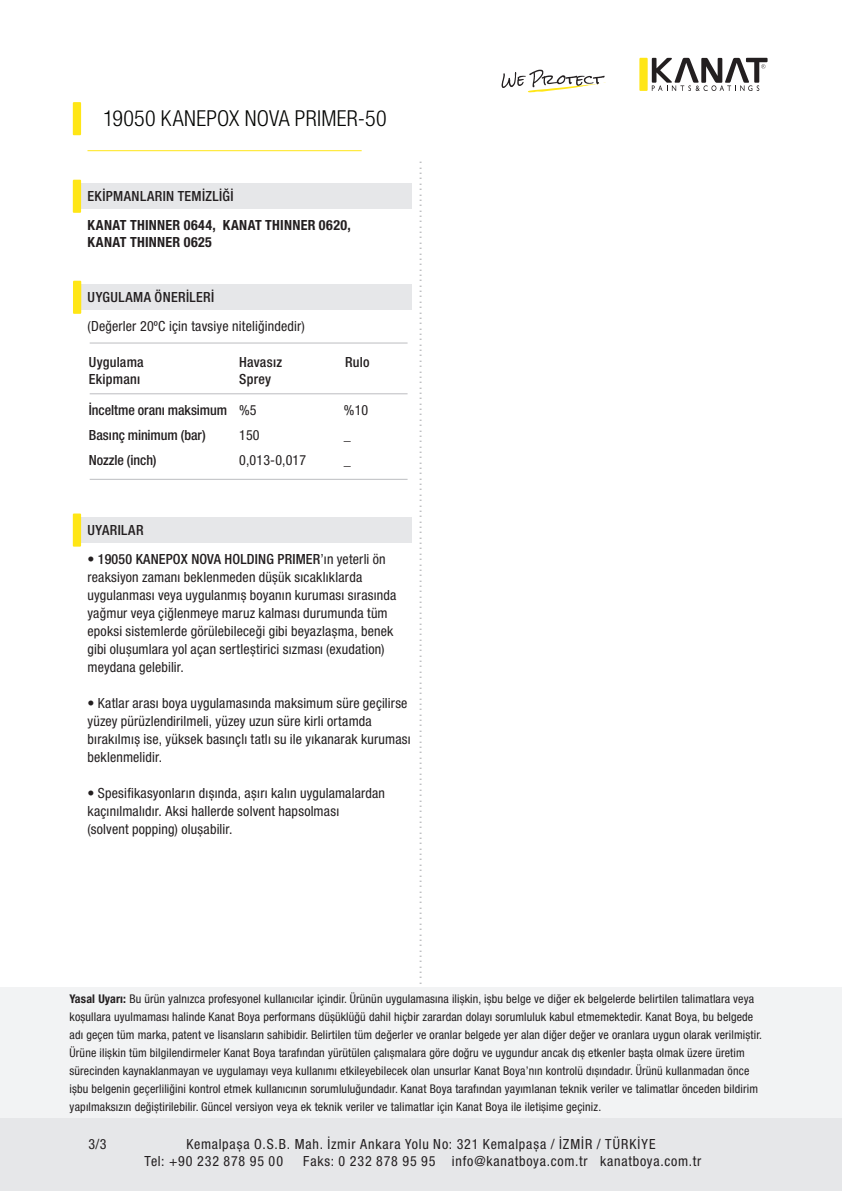
<style>
.page{position:relative;width:842px;height:1191px;background:#fff}
.page>*{position:absolute;margin:0;border:0;box-sizing:border-box;transform-origin:0 0}
.t1{font:300 condensed 22px "Helvetica Neue LT Pro";letter-spacing:.01em;color:#040503}
.t2{font:300 condensed 18px "Helvetica Neue LT Pro";color:#bcbdc0;scale:1.06 1}
.t3{font:condensed 14px/18px "Helvetica Neue LT Pro";letter-spacing:.015em;color:#231f20}
.t4{font:condensed 14px/16.8px "Helvetica Neue LT Pro";letter-spacing:.055em;color:#231f20}
.t5{font:500 condensed 14px/24.8px "Helvetica Neue LT Pro";letter-spacing:.015em;color:#231f20}
.t6{font:700 condensed 14px/16.8px "Helvetica Neue LT Pro";letter-spacing:.025em;color:#231f20}
.t7{font:500 condensed 14px "Helvetica Neue LT Pro";letter-spacing:.035em;color:#231f20}
.t8{font:condensed 12px/18px "Helvetica Neue LT Pro";letter-spacing:.01em;color:#231f20}
.s1{font-weight:500}
.s2{font-weight:700}
</style>
<div class="page">
<div style="left:77px;top:517px;width:334px;height:26px;background:#e6e7e9"></div>
<svg style="left:73px;top:513px;width:8px;height:33px"></svg>
<div style="left:77px;top:284px;width:335px;height:26px;background:#e6e7e9"></div>
<svg style="left:73px;top:281px;width:8px;height:33px"></svg>
<hr style="left:90px;top:393px;width:318px;height:1px;background:#bcbdc0">
<hr style="left:90px;top:479px;width:318px;height:1px;background:#bcbdc0">
<hr style="left:90px;top:343px;width:318px;height:1px;background:#bcbdc0">
<div style="left:77px;top:183px;width:334px;height:26px;background:#e6e7e9"></div>
<svg style="left:73px;top:180px;width:8px;height:33px"></svg>
<div style="left:0;top:1117px;width:842px;height:74px;background:#e6e7e9"></div>
<svg style="left:73px;top:102px;width:8px;height:33px"></svg>
<hr style="left:87px;top:150px;width:275px;height:1px;background:#ffe616">
<div style="left:0;top:986px;width:842px;height:131px;background:#f2f3f4"></div>
<svg style="left:639px;top:58px;width:129px;height:33px"></svg>
<svg style="left:501px;top:70px;width:105px;height:23px"></svg>
<h1 class="t1" style="left:103px;top:105px;width:285px">19050 KANEPOX NOVA PRIMER-50</h1>
<h2 class="t2" style="left:436px;top:160px;width:916px;rotate:90deg">.....................................................................................................................................................................................</h2>
<p class="t5" style="left:87px;top:183px;width:148px">EKİPMANLARIN TEMİZLİĞİ</p>
<p class="t6" style="left:87px;top:216px;width:265px">KANAT THINNER 0644, KANAT THINNER 0620,<br>KANAT THINNER 0625</p>
<p class="t5" style="left:88px;top:284px;width:128px">UYGULAMA ÖNERİLERİ</p>
<p class="t3" style="left:88px;top:317px;width:219px">(Değerler 20ºC için tavsiye niteliğindedir)</p>
<p class="t5" style="left:89px;top:353px;width:56px;line-height:16.8px">Uygulama<br>Ekipmanı</p>
<p class="t5" style="left:239px;top:353px;width:44px;line-height:16.8px">Havasız<br>Sprey</p>
<p class="t5" style="left:345px;top:349px;width:26px">Rulo</p>
<p class="t5" style="left:89px;top:397px;width:140px">İnceltme oranı maksimum<br>Basınç minimum (bar)<br>Nozzle (inch)</p>
<p class="t3" style="left:239px;top:397px;width:69px;line-height:24.8px">%5<br>150<br>0,013-0,017</p>
<p class="t3" style="left:344px;top:397px;width:26px;line-height:24.8px">%10 _<br>_</p>
<p class="t7" style="left:87px;top:521px;width:58px">UYARILAR</p>
<p class="t3" style="left:87px;top:550px;width:310px">• <span class="s1">19050 KANEPOX NOVA HOLDING PRIMER</span>’ın yeterli ön reaksiyon zamanı beklenmeden düșük sıcaklıklarda uygulanması veya uygulanmıș boyanın kuruması sırasında yağmur veya çiğlenmeye maruz kalması durumunda tüm epoksi sistemlerde görülebileceği gibi beyazlașma, benek gibi olușumlara yol açan sertleștirici sızması (exudation) meydana gelebilir.</p>
<p class="t3" style="left:87px;top:694px;width:325px">• Katlar arası boya uygulamasında maksimum süre geçilirse yüzey pürüzlendirilmeli, yüzey uzun süre kirli ortamda bırakılmıș ise, yüksek basınçlı tatlı su ile yıkanarak kuruması beklenmelidir.</p>
<p class="t3" style="left:87px;top:784px;width:299px">• Spesifikasyonların dıșında, așırı kalın uygulamalardan kaçınılmalıdır. Aksi hallerde solvent hapsolması<br>(solvent popping) olușabilir.</p>
<p class="t8" style="left:70px;top:989px;width:694px"><span class="s2">Yasal Uyarı:</span> Bu ürün yalnızca profesyonel kullanıcılar içindir. Ürünün uygulamasına ilișkin, ișbu belge ve diğer ek belgelerde belirtilen talimatlara veya koșullara uyulmaması halinde Kanat Boya performans düșüklüğü dahil hiçbir zarardan dolayı sorumluluk kabul etmemektedir. Kanat Boya, bu belgede adı geçen tüm marka, patent ve lisansların sahibidir. Belirtilen tüm değerler ve oranlar belgede yer alan diğer değer ve oranlara uygun olarak verilmiștir.<br>Ürüne ilișkin tüm bilgilendirmeler Kanat Boya tarafından yürütülen çalıșmalara göre doğru ve uygundur ancak dıș etkenler bașta olmak üzere üretim sürecinden kaynaklanmayan ve uygulamayı veya kullanımı etkileyebilecek olan unsurlar Kanat Boya’nın kontrolü dıșındadır. Ürünü kullanmadan önce ișbu belgenin geçerliliğini kontrol etmek kullanıcının sorumluluğundadır. Kanat Boya tarafından yayımlanan teknik veriler ve talimatlar önceden bildirim yapılmaksızın değiștirilebilir. Güncel versiyon veya ek teknik veriler ve talimatlar için Kanat Boya ile iletișime geçiniz.</p>
<p class="t4" style="left:145px;top:1135px;width:513px;text-indent:42px">Kemalpașa O.S.B. Mah. İzmir Ankara Yolu No: 321 Kemalpașa / İZMİR / TÜRKİYE<br>Tel: +90 232 878 95 00</p>
<p class="t3" style="left:88px;top:1135px;width:20px">3/3</p>
<p class="t4" style="left:303px;top:1152px;width:400px">Faks: 0 232 878 95 95 info@kanatboya.com.tr kanatboya.com.tr</p>
</div>
